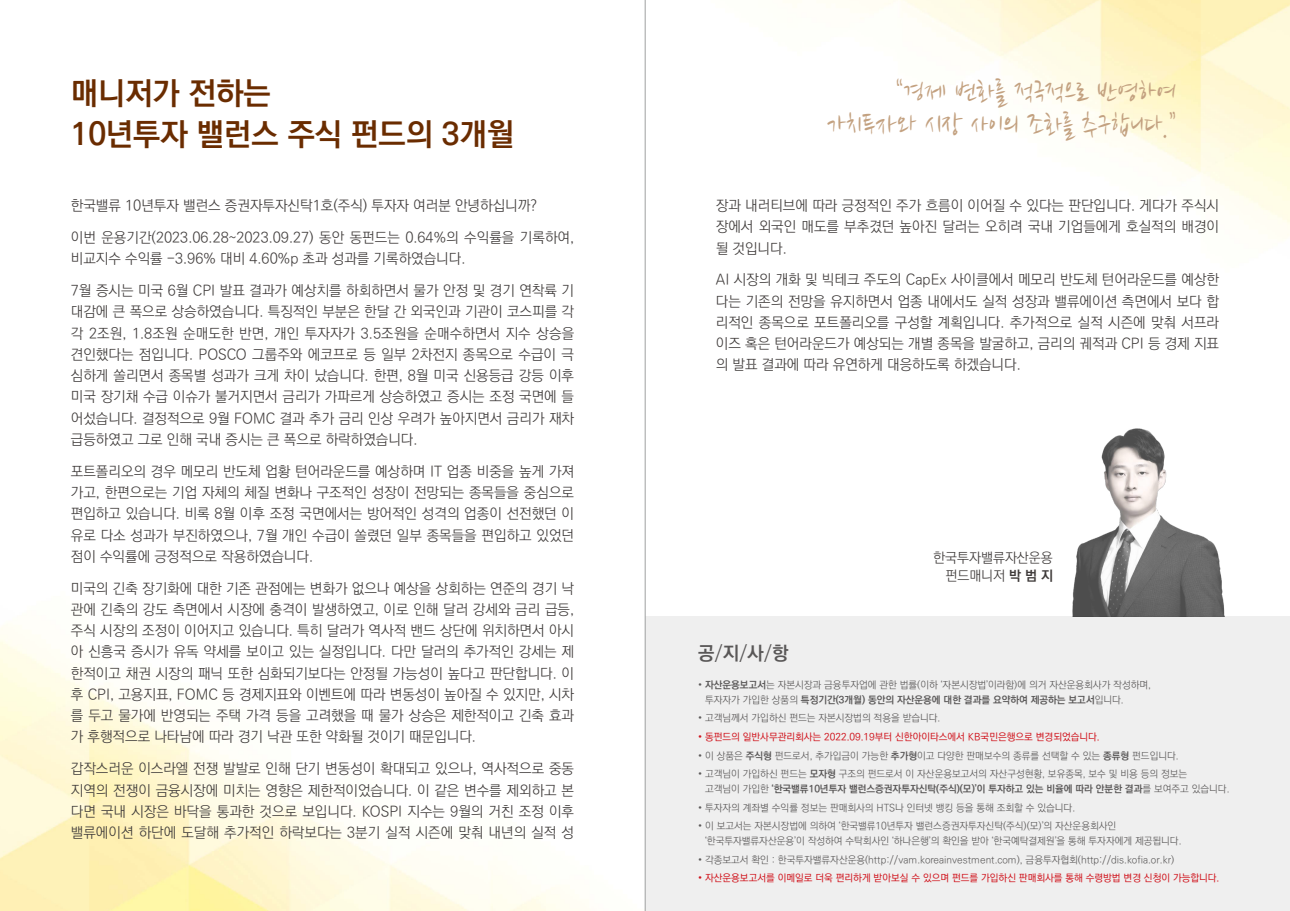
<style>
.page{position:relative;width:1290px;height:911px;background:#fff}
.page>*{position:absolute;margin:0;border:0;box-sizing:border-box;transform-origin:0 0}
.t1{font:700 31.25px/41.2px "Ko Pub World Dotum";color:#6a2c00}
.t2{font:30px/32.5px "Nanum Brush OTF";color:#c3a180;text-align:right;scale:.95 1}
.t3{font:700 18.75px "Ko Pub World Dotum";color:#595757}
.t4{font:300 14.38px/21.2px "Ko Pub World Dotum";color:#3e3a39;text-align:justify}
.t5{font:300 13.75px/17.5px "Ko Pub World Dotum";color:#3e3a39;text-align:right}
.t6{font:300 10px/15px "Ko Pub World Dotum";color:#595757}
.t7{font:500 10px "Ko Pub World Dotum";color:#d0121b}
.s1{font-weight:300}
.s2{font-weight:700}
</style>
<div class="page">
<img style="left:0;top:617px;width:645px;height:294px">
<img style="left:644px;top:0;width:646px;height:617px">
<div style="left:645px;top:617px;width:645px;height:294px;background:#efefef"></div>
<img style="left:1058px;top:411px;width:177px;height:206px">
<hr style="left:645px;top:0;width:1px;height:911px;background:#9fa0a0">
<h1 class="t1" style="left:71px;top:74px;width:445px">매니저가 전하는<br>10년투자 밸런스 주식 펀드의 3개월</h1>
<h2 class="t2" style="left:827px;top:78px;width:370px">“경제 변화를 적극적으로 반영하여 가치투자와 시장 사이의 조화를 추구합니다.”</h2>
<p class="t4" style="left:71px;top:195px;width:468px">한국밸류 10년투자 밸런스 증권자투자신탁1호(주식) 투자자 여러분 안녕하십니까?</p>
<p class="t4" style="left:71px;top:227px;width:505px">이번 운용기간(2023.06.28~2023.09.27) 동안 동펀드는 0.64%의 수익률을 기록하여, 비교지수 수익률 -3.96% 대비 4.60%p 초과 성과를 기록하였습니다.</p>
<p class="t4" style="left:71px;top:280px;width:505px">7월 증시는 미국 6월 CPI 발표 결과가 예상치를 하회하면서 물가 안정 및 경기 연착륙 기 대감에 큰 폭으로 상승하였습니다. 특징적인 부분은 한달 간 외국인과 기관이 코스피를 각 각 2조원, 1.8조원 순매도한 반면, 개인 투자자가 3.5조원을 순매수하면서 지수 상승을 견인했다는 점입니다. POSCO 그룹주와 에코프로 등 일부 2차전지 종목으로 수급이 극 심하게 쏠리면서 종목별 성과가 크게 차이 났습니다. 한편, 8월 미국 신용등급 강등 이후 미국 장기채 수급 이슈가 불거지면서 금리가 가파르게 상승하였고 증시는 조정 국면에 들 어섰습니다. 결정적으로 9월 FOMC 결과 추가 금리 인상 우려가 높아지면서 금리가 재차 급등하였고 그로 인해 국내 증시는 큰 폭으로 하락하였습니다.</p>
<p class="t4" style="left:71px;top:461px;width:505px">포트폴리오의 경우 메모리 반도체 업황 턴어라운드를 예상하며 IT 업종 비중을 높게 가져 가고, 한편으로는 기업 자체의 체질 변화나 구조적인 성장이 전망되는 종목들을 중심으로 편입하고 있습니다. 비록 8월 이후 조정 국면에서는 방어적인 성격의 업종이 선전했던 이 유로 다소 성과가 부진하였으나, 7월 개인 수급이 쏠렸던 일부 종목들을 편입하고 있었던 점이 수익률에 긍정적으로 작용하였습니다.</p>
<p class="t4" style="left:71px;top:578px;width:505px">미국의 긴축 장기화에 대한 기존 관점에는 변화가 없으나 예상을 상회하는 연준의 경기 낙 관에 긴축의 강도 측면에서 시장에 충격이 발생하였고, 이로 인해 달러 강세와 금리 급등, 주식 시장의 조정이 이어지고 있습니다. 특히 달러가 역사적 밴드 상단에 위치하면서 아시 아 신흥국 증시가 유독 약세를 보이고 있는 실정입니다. 다만 달러의 추가적인 강세는 제 한적이고 채권 시장의 패닉 또한 심화되기보다는 안정될 가능성이 높다고 판단합니다. 이 후 CPI, 고용지표, FOMC 등 경제지표와 이벤트에 따라 변동성이 높아질 수 있지만, 시차 를 두고 물가에 반영되는 주택 가격 등을 고려했을 때 물가 상승은 제한적이고 긴축 효과 가 후행적으로 나타남에 따라 경기 낙관 또한 약화될 것이기 때문입니다.</p>
<p class="t4" style="left:71px;top:758px;width:505px">갑작스러운 이스라엘 전쟁 발발로 인해 단기 변동성이 확대되고 있으나, 역사적으로 중동 지역의 전쟁이 금융시장에 미치는 영향은 제한적이었습니다. 이 같은 변수를 제외하고 본 다면 국내 시장은 바닥을 통과한 것으로 보입니다. KOSPI 지수는 9월의 거친 조정 이후 밸류에이션 하단에 도달해 추가적인 하락보다는 3분기 실적 시즌에 맞춰 내년의 실적 성</p>
<p class="t4" style="left:716px;top:195px;width:505px">장과 내러티브에 따라 긍정적인 주가 흐름이 이어질 수 있다는 판단입니다. 게다가 주식시 장에서 외국인 매도를 부추겼던 높아진 달러는 오히려 국내 기업들에게 호실적의 배경이 될 것입니다.</p>
<p class="t4" style="left:716px;top:270px;width:505px">AI 시장의 개화 및 빅테크 주도의 CapEx 사이클에서 메모리 반도체 턴어라운드를 예상한 다는 기존의 전망을 유지하면서 업종 내에서도 실적 성장과 밸류에이션 측면에서 보다 합 리적인 종목으로 포트폴리오를 구성할 계획입니다. 추가적으로 실적 시즌에 맞춰 서프라 이즈 혹은 턴어라운드가 예상되는 개별 종목을 발굴하고, 금리의 궤적과 CPI 등 경제 지표 의 발표 결과에 따라 유연하게 대응하도록 하겠습니다.</p>
<h3 class="t3" style="left:698px;top:640px;width:92px">공<span class="s1">/</span>지<span class="s1">/</span>사<span class="s1">/</span>항</h3>
<p class="t5" style="left:933px;top:549px;width:122px">한국투자밸류자산운용 펀드매니저 <span class="s2">박 범 지</span></p>
<p class="t6" style="left:705px;top:677px;width:447px;text-indent:-7px">• <span class="s2">자산운용보고서</span>는 자본시장과 금융투자업에 관한 법률(이하 ‘자본시장법’이라함)에 의거 자산운용회사가 작성하며, 투자자가 가입한 상품의 <span class="s2">특정기간(3개월) 동안의 자산운용에 대한 결과를 요약하여 제공하는 보고서</span>입니다.</p>
<p class="t6" style="left:698px;top:711px;width:244px">• 고객님께서 가입하신 펀드는 자본시장법의 적용을 받습니다.</p>
<p class="t7" style="left:698px;top:730px;width:403px">• 동펀드의 일반사무관리회사는 2022.09.19부터 신한아이타스에서 KB국민은행으로 변경되었습니다.</p>
<p class="t6" style="left:698px;top:748px;width:482px">• 이 상품은 <span class="s2">주식형</span> 펀드로서, 추가입금이 가능한 <span class="s2">추가형</span>이고 다양한 판매보수의 종류를 선택할 수 있는 <span class="s2">종류형</span> 펀드입니다.</p>
<p class="t6" style="left:705px;top:766px;width:526px;text-indent:-7px">• 고객님이 가입하신 펀드는 <span class="s2">모자형</span> 구조의 펀드로서 이 자산운용보고서의 자산구성현황, 보유종목, 보수 및 비용 등의 정보는<br>고객님이 가입한 <span class="s2">‘한국밸류10년투자 밸런스증권자투자신탁(주식)(모)’이 투자하고 있는 비율에 따라 안분한 결과</span>를 보여주고 있습니다.</p>
<p class="t6" style="left:698px;top:800px;width:378px">• 투자자의 계좌별 수익률 정보는 판매회사의 HTS나 인터넷 뱅킹 등을 통해 조회할 수 있습니다.</p>
<p class="t6" style="left:705px;top:819px;width:478px;text-indent:-7px">• 이 보고서는 자본시장법에 의하여 ‘한국밸류10년투자 밸런스증권자투자신탁(주식)(모)’의 자산운용회사인 ‘한국투자밸류자산운용’이 작성하여 수탁회사인 ‘하나은행’의 확인을 받아 ‘한국예탁결제원’을 통해 투자자에게 제공됩니다.</p>
<p class="t6" style="left:698px;top:852px;width:478px">• 각종보고서 확인 : 한국투자밸류자산운용(http://vam.koreainvestment.com), 금융투자협회(http://dis.kofia.or.kr)</p>
<p class="t7" style="left:698px;top:871px;width:523px">• 자산운용보고서를 이메일로 더욱 편리하게 받아보실 수 있으며 펀드를 가입하신 판매회사를 통해 수령방법 변경 신청이 가능합니다.</p>
</div>
